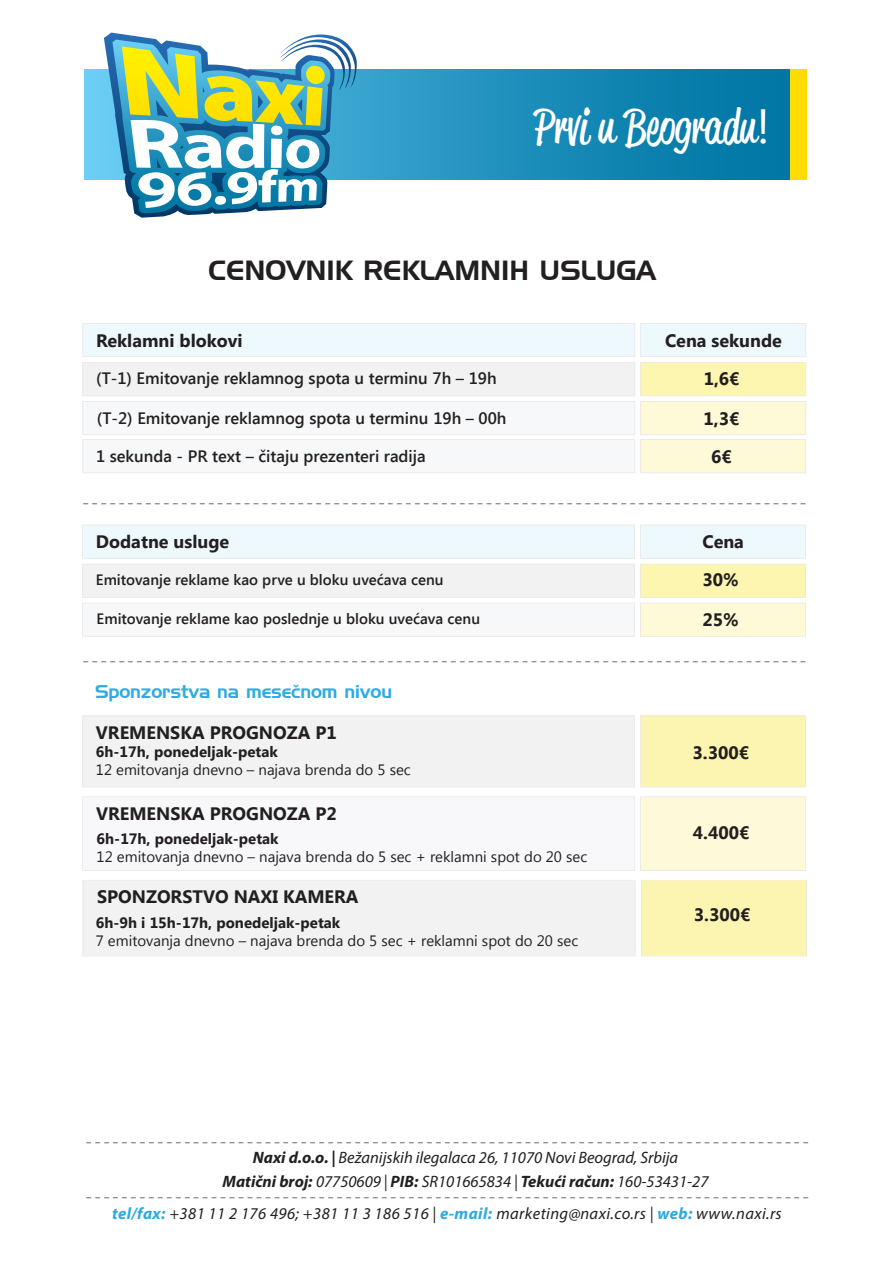
<style>
.page{position:relative;width:893px;height:1263px;background:#fff}
.page>*{position:absolute;margin:0;border:0;box-sizing:border-box;transform-origin:0 0}
.t1{font:48px "Reklame Script Regular DEMO";color:#fff}
.t2{font:27px "Handel Gothic BT";color:#231f20}
.t3{font:300 18px "Segoe UI";color:#595a5c}
.t4{font:700 18px "Segoe UI";color:#231f20}
.t5{font:18px "Handel Gothic BT";letter-spacing:-.01em;color:#2dabe2}
.t6{font:600 16.5px "Segoe UI";color:#231f20}
.t7{font:italic 16.5px/24px "Myriad Pro";color:#231f20;text-align:center}
.t8{font:italic 16.5px "Myriad Pro";letter-spacing:.025em;color:#231f20}
.t9{font:15px "Segoe UI";color:#231f20}
.t10{font:600 15px "Segoe UI";color:#231f20}
.t11{font:700 15px "Segoe UI";color:#231f20}
.s1{font-family:"Segoe UI"}
.s2{font-weight:700}
.s3{font-weight:700;color:#2da9e1}
</style>
<div class="page">
<div style="left:576px;top:69px;width:231px;height:111px;background:#fedc01"></div>
<svg style="left:84px;top:69px;width:705px;height:111px;background:#1c8db9"></svg>
<svg style="left:104px;top:33px;width:253px;height:185px"></svg>
<svg style="left:82px;top:323px;width:724px;height:150px"></svg>
<svg style="left:82px;top:525px;width:724px;height:112px"></svg>
<svg style="left:82px;top:715px;width:724px;height:72px"></svg>
<svg style="left:82px;top:796px;width:724px;height:75px"></svg>
<svg style="left:83px;top:880px;width:724px;height:76px"></svg>
<h1 class="t1" style="left:534px;top:106px;width:238px">Prvi u Beogradu<span class="s1">!</span></h1>
<h2 class="t2" style="left:209px;top:254px;width:449px">CENOVNIK REKLAMNIH USLUGA</h2>
<p class="t4" style="left:96px;top:327px;width:148px">Reklamni blokovi</p>
<p class="t4" style="left:665px;top:327px;width:118px">Cena sekunde</p>
<p class="t6" style="left:96px;top:366px;width:402px">(T-1) Emitovanje reklamnog spota u terminu 7h – 19h</p>
<p class="t4" style="left:704px;top:365px;width:37px">1,6€</p>
<p class="t6" style="left:97px;top:406px;width:411px">(T-2) Emitovanje reklamnog spota u terminu 19h – 00h</p>
<p class="t4" style="left:703px;top:405px;width:37px">1,3€</p>
<p class="t6" style="left:96px;top:444px;width:331px">1 sekunda - PR text – čitaju prezenteri radija</p>
<p class="t4" style="left:711px;top:443px;width:22px">6€</p>
<p class="t3" style="left:82px;top:491px;width:726px">---------------------------------------------------------------------------------</p>
<p class="t4" style="left:96px;top:529px;width:135px">Dodatne usluge</p>
<p class="t4" style="left:702px;top:529px;width:43px">Cena</p>
<p class="t10" style="left:96px;top:570px;width:349px">Emitovanje reklame kao prve u bloku uvećava cenu</p>
<p class="t4" style="left:702px;top:567px;width:38px">30%</p>
<p class="t10" style="left:97px;top:608px;width:385px">Emitovanje reklame kao poslednje u bloku uvećava cenu</p>
<p class="t4" style="left:702px;top:607px;width:38px">25%</p>
<p class="t3" style="left:82px;top:648px;width:726px">---------------------------------------------------------------------------------</p>
<p class="t5" style="left:95px;top:680px;width:299px">Sponzorstva na mesečnom nivou</p>
<p class="t4" style="left:96px;top:720px;width:242px">VREMENSKA PROGNOZA P1</p>
<p class="t11" style="left:96px;top:741px;width:183px">6h-17h, ponedeljak-petak</p>
<p class="t9" style="left:96px;top:759px;width:316px">12 emitovanja dnevno – najava brenda do 5 sec</p>
<p class="t4" style="left:693px;top:739px;width:58px">3.300€</p>
<p class="t4" style="left:96px;top:801px;width:242px">VREMENSKA PROGNOZA P2</p>
<p class="t11" style="left:97px;top:828px;width:183px">6h-17h, ponedeljak-petak</p>
<p class="t4" style="left:693px;top:820px;width:58px">4.400€</p>
<p class="t9" style="left:97px;top:846px;width:492px">12 emitovanja dnevno – najava brenda do 5 sec + reklamni spot do 20 sec</p>
<p class="t4" style="left:97px;top:884px;width:263px">SPONZORSTVO NAXI KAMERA</p>
<p class="t11" style="left:96px;top:912px;width:246px">6h-9h i 15h-17h, ponedeljak-petak</p>
<p class="t9" style="left:96px;top:931px;width:484px">7 emitovanja dnevno – najava brenda do 5 sec + reklamni spot do 20 sec</p>
<p class="t4" style="left:694px;top:902px;width:58px">3.300€</p>
<p class="t3" style="left:85px;top:1129px;width:726px">---------------------------------------------------------------------------------</p>
<p class="t7" style="left:223px;top:1145px;width:487px"><span class="s2">Naxi d.o.o. |</span> Bežanijskih ilegalaca 26, 11070 Novi Beograd, Srbija<br><span class="s2">Matični broj:</span> 07750609 | <span class="s2">PIB:</span> SR101665834 | <span class="s2">Tekući račun:</span> 160-53431-27</p>
<p class="t3" style="left:85px;top:1184px;width:726px">---------------------------------------------------------------------------------</p>
<p class="t8" style="left:112px;top:1203px;width:671px"><span class="s3">tel/fax:</span> +381 11 2 176 496; +381 11 3 186 516 | <span class="s3">e-mail:</span> marketing@naxi.co.rs | <span class="s3">web:</span> www.naxi.rs</p>
</div>
